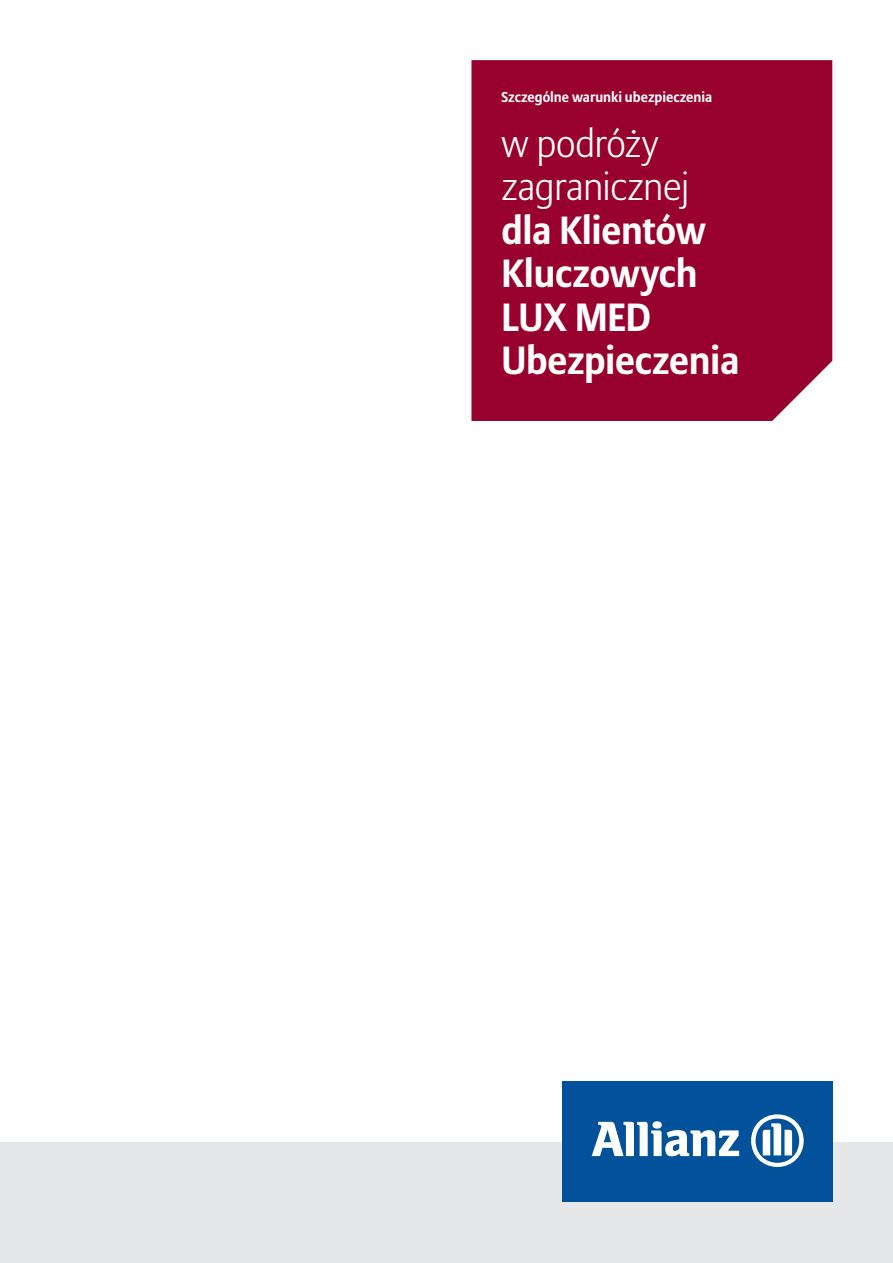
<style>
.page{position:relative;width:893px;height:1263px;background:#fff}
.page>*{position:absolute;margin:0;border:0;box-sizing:border-box;transform-origin:0 0}
.t1{font:700 39px/43.5px "Allianz Sans CE";letter-spacing:-.01em;color:#fff}
.t2{font:300 39px/43.5px "Allianz Sans CE";letter-spacing:-.015em;color:#fff}
.t3{font:700 14.25px "Allianz Sans CE";color:#fff}
</style>
<div class="page">
<div style="left:0;top:1142px;width:893px;height:121px;background:#e6e7e9"></div>
<div style="left:562px;top:1081px;width:271px;height:121px;background:#01529a"></div>
<svg style="left:592px;top:1121px;width:147px;height:35px"></svg>
<svg style="left:751px;top:1114px;width:53px;height:53px"></svg>
<div style="left:471px;top:60px;width:361px;height:361px;background:#98012d"></div>
<p class="t3" style="left:502px;top:88px;width:212px">Szczególne warunki ubezpieczenia</p>
<p class="t2" style="left:502px;top:123px;width:189px">w podróży zagranicznej</p>
<p class="t1" style="left:502px;top:209px;width:239px">dla Klientów<br>Kluczowych<br>LUX MED<br>Ubezpieczenia</p>
</div>
